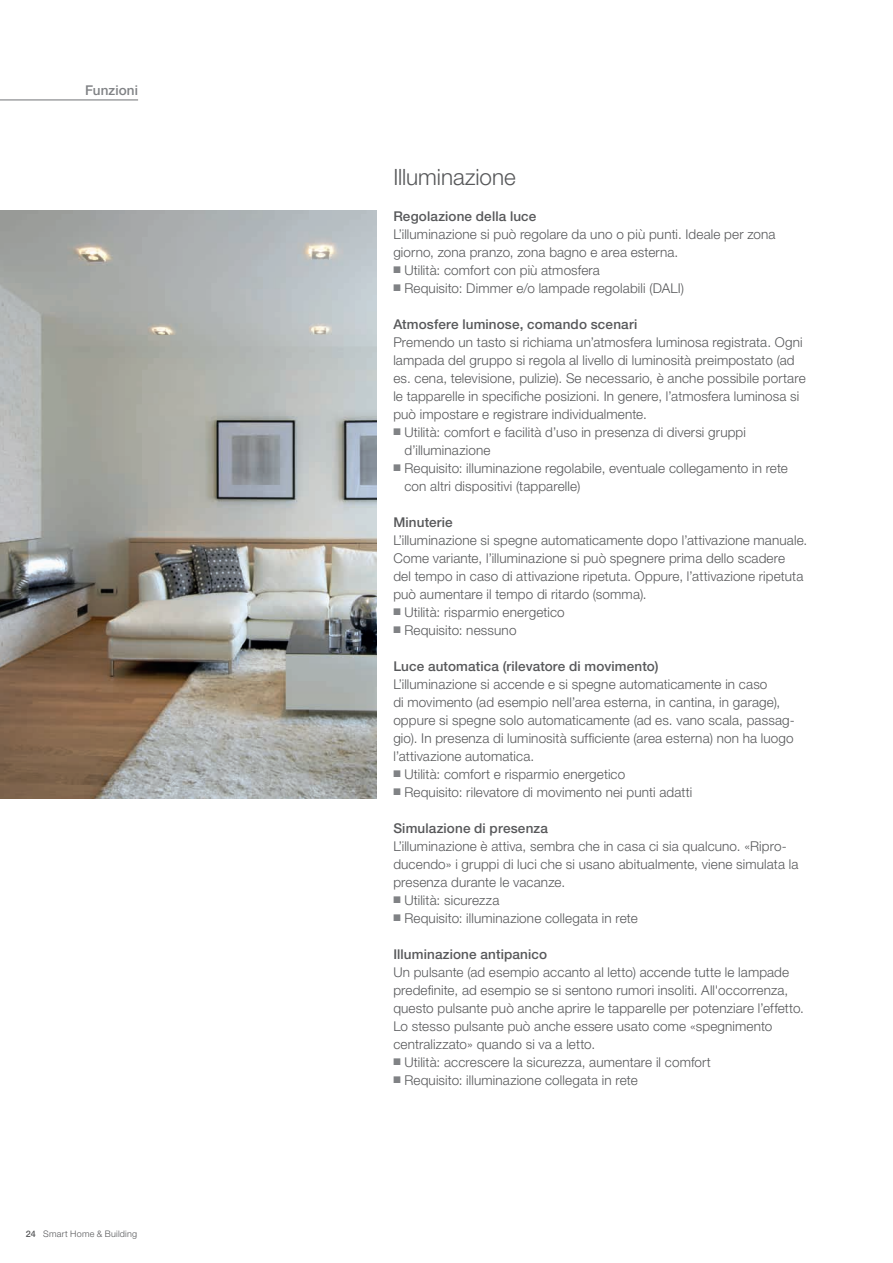
<style>
.page{position:relative;width:893px;height:1263px;background:#fff}
.page>*{position:absolute;margin:0;border:0;box-sizing:border-box;transform-origin:0 0}
.t1{font:300 22.5px "Helvetica Neue LT Std";letter-spacing:-.005em;color:#57585a}
.t2{font:300 13.5px/18px "Helvetica Neue LT Std";letter-spacing:.01em;color:#57585a}
.t3{font:500 13.5px "Helvetica Neue LT Std";letter-spacing:.01em;color:#57585a}
.t4{font:500 13.5px "Helvetica Neue LT Std";letter-spacing:.01em;color:#808285}
.t5{font:300 9px "Helvetica Neue LT Std";letter-spacing:.025em;color:#57585a}
.s1{font-weight:500}
.s2{color:#808285}
</style>
<div class="page">
<hr style="left:0;top:99px;width:138px;height:1px;background:#808285">
<img style="left:0;top:210px;width:376px;height:588px">
<p class="t4" style="left:85px;top:82px;width:55px">Funzioni</p>
<p class="t5" style="left:26px;top:1228px;width:113px"><span class="s1">24</span> Smart Home &amp; Building</p>
<h1 class="t1" style="left:393px;top:163px;width:124px">Illuminazione</h1>
<p class="t3" style="left:393px;top:208px;width:145px">Regolazione della luce</p>
<p class="t2" style="left:393px;top:225px;width:384px">L’illuminazione si può regolare da uno o più punti. Ideale per zona giorno, zona pranzo, zona bagno e area esterna.</p>
<p class="t2" style="left:393px;top:261px;width:208px"><span class="s2">■</span> Utilità: comfort con più atmosfera</p>
<p class="t2" style="left:393px;top:279px;width:292px"><span class="s2">■</span> Requisito: Dimmer e/o lampade regolabili (DALI)</p>
<p class="t3" style="left:393px;top:316px;width:245px">Atmosfere luminose, comando scenari</p>
<p class="t2" style="left:393px;top:333px;width:414px">Premendo un tasto si richiama un’atmosfera luminosa registrata. Ogni lampada del gruppo si regola al livello di luminosità preimpostato (ad es. cena, televisione, pulizie). Se necessario, è anche possibile portare le tapparelle in specifiche posizioni. In genere, l’atmosfera luminosa si può impostare e registrare individualmente.</p>
<p class="t2" style="left:404px;top:423px;width:343px;text-indent:-11px"><span class="s2">■</span> Utilità: comfort e facilità d’uso in presenza di diversi gruppi d’illuminazione</p>
<p class="t2" style="left:404px;top:459px;width:385px;text-indent:-11px"><span class="s2">■</span> Requisito: illuminazione regolabile, eventuale collegamento in rete con altri dispositivi (tapparelle)</p>
<p class="t3" style="left:393px;top:514px;width:61px">Minuterie</p>
<p class="t2" style="left:393px;top:531px;width:415px">L’illuminazione si spegne automaticamente dopo l’attivazione manuale.<br>Come variante, l’illuminazione si può spegnere prima dello scadere<br>del tempo in caso di attivazione ripetuta. Oppure, l’attivazione ripetuta può aumentare il tempo di ritardo (somma).</p>
<p class="t2" style="left:393px;top:603px;width:173px"><span class="s2">■</span> Utilità: risparmio energetico</p>
<p class="t2" style="left:393px;top:621px;width:125px"><span class="s2">■</span> Requisito: nessuno</p>
<p class="t3" style="left:393px;top:658px;width:267px">Luce automatica (rilevatore di movimento)</p>
<p class="t2" style="left:393px;top:675px;width:403px">L’illuminazione si accende e si spegne automaticamente in caso<br>di movimento (ad esempio nell’area esterna, in cantina, in garage), oppure si spegne solo automaticamente (ad es. vano scala, passag&shy;gio). In presenza di luminosità sufficiente (area esterna) non ha luogo l’attivazione automatica.</p>
<p class="t2" style="left:393px;top:765px;width:233px"><span class="s2">■</span> Utilità: comfort e risparmio energetico</p>
<p class="t2" style="left:393px;top:783px;width:300px"><span class="s2">■</span> Requisito: rilevatore di movimento nei punti adatti</p>
<p class="t3" style="left:393px;top:820px;width:156px">Simulazione di presenza</p>
<p class="t2" style="left:393px;top:837px;width:407px">L’illuminazione è attiva, sembra che in casa ci sia qualcuno. «Ripro&shy;ducendo» i gruppi di luci che si usano abitualmente, viene simulata la presenza durante le vacanze.</p>
<p class="t2" style="left:393px;top:891px;width:108px"><span class="s2">■</span> Utilità: sicurezza</p>
<p class="t2" style="left:393px;top:909px;width:246px"><span class="s2">■</span> Requisito: illuminazione collegata in rete</p>
<p class="t3" style="left:393px;top:946px;width:155px">Illuminazione antipanico</p>
<p class="t2" style="left:393px;top:963px;width:412px">Un pulsante (ad esempio accanto al letto) accende tutte le lampade predefinite, ad esempio se si sentono rumori insoliti. All'occorrenza, questo pulsante può anche aprire le tapparelle per potenziare l’effetto.<br>Lo stesso pulsante può anche essere usato come «spegnimento centralizzato» quando si va a letto.</p>
<p class="t2" style="left:393px;top:1053px;width:319px"><span class="s2">■</span> Utilità: accrescere la sicurezza, aumentare il comfort</p>
<p class="t2" style="left:393px;top:1071px;width:246px"><span class="s2">■</span> Requisito: illuminazione collegata in rete</p>
</div>
